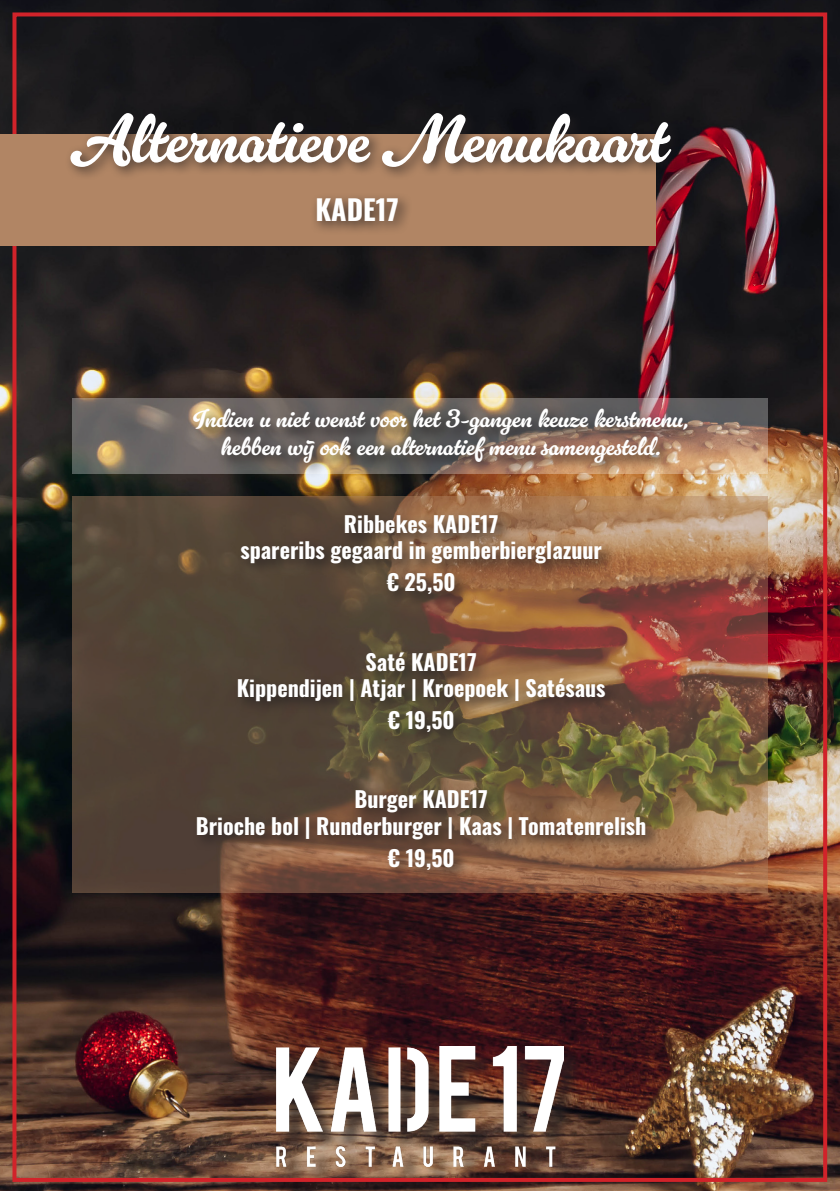
<style>
.page{position:relative;width:840px;height:1191px;background:#fff}
.page>*{position:absolute;margin:0;border:0;box-sizing:border-box;transform-origin:0 0}
.t1{font:68px "Gelato Luxe";color:#fff}
.t2{font:700 28px "Oswald";color:#fff}
.t3{font:26px/28px "Gelato Luxe";color:#fff;text-align:center}
.t4{font:700 22px "Oswald";color:#fff}
</style>
<div class="page">
<img style="left:0;top:0;width:839px;height:1191px">
<div style="left:277px;top:1046px;width:307px;height:141px;background:#231f20;opacity:.75"></div>
<img style="left:276px;top:1046px;width:287px;height:120px">
<svg style="left:72px;top:399px;width:695px;height:75px"></svg>
<div style="left:189px;top:404px;width:514px;height:75px;background:#231f20;opacity:.8"></div>
<svg style="left:72px;top:497px;width:695px;height:396px"></svg>
<div style="left:192px;top:510px;width:470px;height:375px;background:#231f20;opacity:.8"></div>
<div style="left:12px;top:12px;width:814px;height:1169px;border:4px solid #d1232a"></div>
<div style="left:0;top:134px;width:655px;height:112px;background:#b18564"></div>
<div style="left:64px;top:107px;width:620px;height:74px;background:#231f20;opacity:.75"></div>
<div style="left:310px;top:192px;width:102px;height:44px;background:#231f20;opacity:.75"></div>
<p class="t1" style="left:72px;top:99px;width:597px">Alternatieve Menukaart</p>
<p class="t2" style="left:315px;top:194px;width:85px">KADE17</p>
<p class="t3" style="left:193px;top:405px;width:497px">Indien u niet wenst voor het 3-gangen keuze kerstmenu, hebben wij ook een alternatief menu samengesteld.</p>
<p class="t4" style="left:344px;top:512px;width:156px">Ribbekes KADE17</p>
<p class="t4" style="left:240px;top:539px;width:363px">spareribs gegaard in gemberbierglazuur</p>
<p class="t4" style="left:386px;top:571px;width:70px">€ 25,50</p>
<p class="t4" style="left:365px;top:650px;width:113px">Saté KADE17</p>
<p class="t4" style="left:237px;top:676px;width:370px">Kippendijen | Atjar | Kroepoek | Satésaus</p>
<p class="t4" style="left:387px;top:708px;width:68px">€ 19,50</p>
<p class="t4" style="left:354px;top:788px;width:135px">Burger KADE17</p>
<p class="t4" style="left:196px;top:814px;width:452px">Brioche bol | Runderburger | Kaas | Tomatenrelish</p>
<p class="t4" style="left:387px;top:846px;width:68px">€ 19,50</p>
</div>
